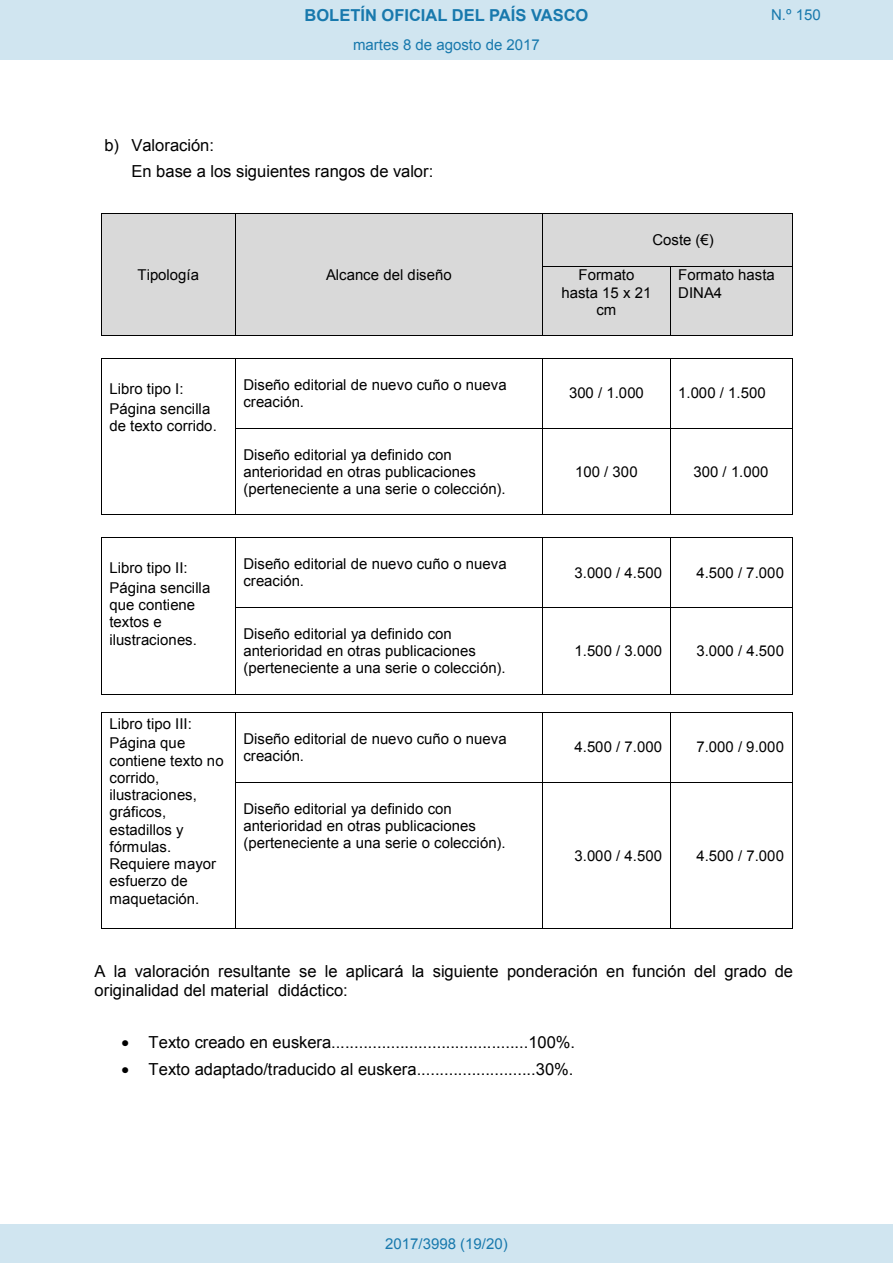
<style>
.page{position:relative;width:893px;height:1263px;background:#fff}
.page>*{position:absolute;margin:0;border:0;box-sizing:border-box;transform-origin:0 0}
.t1{font:16.5px/25.8px "Arial";color:#000}
.t2{font:700 16.5px "Arial";color:#1879ad}
.t3{font:15px/17.2px "Arial";color:#000}
.Paginacion_Centro{font:15px "Arial";color:#1879ad}
</style>
<div class="page">
<div style="left:102px;top:214px;width:133px;height:121px;background:#d9d9d9"></div>
<div style="left:236px;top:214px;width:306px;height:121px;background:#d9d9d9"></div>
<div style="left:543px;top:214px;width:249px;height:52px;background:#d9d9d9"></div>
<hr style="left:102px;top:213px;width:133px;height:1px;background:#000">
<hr style="left:236px;top:213px;width:307px;height:1px;background:#000">
<hr style="left:543px;top:213px;width:249px;height:1px;background:#000">
<hr style="left:101px;top:214px;width:1px;height:52px;background:#000">
<hr style="left:235px;top:214px;width:1px;height:52px;background:#000">
<hr style="left:543px;top:214px;width:1px;height:52px;background:#000">
<hr style="left:792px;top:214px;width:1px;height:52px;background:#000">
<div style="left:543px;top:266px;width:127px;height:69px;background:#d9d9d9"></div>
<div style="left:671px;top:266px;width:121px;height:69px;background:#d9d9d9"></div>
<hr style="left:543px;top:266px;width:127px;height:1px;background:#000">
<hr style="left:671px;top:266px;width:121px;height:1px;background:#000">
<hr style="left:101px;top:266px;width:1px;height:69px;background:#000">
<hr style="left:102px;top:335px;width:133px;height:1px;background:#000">
<hr style="left:235px;top:266px;width:1px;height:69px;background:#000">
<hr style="left:236px;top:335px;width:307px;height:1px;background:#000">
<hr style="left:543px;top:266px;width:1px;height:69px;background:#000">
<hr style="left:543px;top:335px;width:127px;height:1px;background:#000">
<hr style="left:670px;top:266px;width:1px;height:69px;background:#000">
<hr style="left:671px;top:335px;width:121px;height:1px;background:#000">
<hr style="left:792px;top:266px;width:1px;height:69px;background:#000">
<hr style="left:102px;top:358px;width:133px;height:1px;background:#000">
<hr style="left:236px;top:358px;width:307px;height:1px;background:#000">
<hr style="left:543px;top:358px;width:127px;height:1px;background:#000">
<hr style="left:671px;top:358px;width:121px;height:1px;background:#000">
<hr style="left:101px;top:359px;width:1px;height:69px;background:#000">
<hr style="left:235px;top:359px;width:1px;height:69px;background:#000">
<hr style="left:543px;top:359px;width:1px;height:69px;background:#000">
<hr style="left:670px;top:359px;width:1px;height:69px;background:#000">
<hr style="left:792px;top:359px;width:1px;height:69px;background:#000">
<hr style="left:236px;top:428px;width:307px;height:1px;background:#000">
<hr style="left:543px;top:428px;width:127px;height:1px;background:#000">
<hr style="left:671px;top:428px;width:121px;height:1px;background:#000">
<hr style="left:101px;top:428px;width:1px;height:87px;background:#000">
<hr style="left:235px;top:428px;width:1px;height:87px;background:#000">
<hr style="left:543px;top:428px;width:1px;height:87px;background:#000">
<hr style="left:670px;top:428px;width:1px;height:87px;background:#000">
<hr style="left:792px;top:428px;width:1px;height:87px;background:#000">
<hr style="left:102px;top:515px;width:133px;height:1px;background:#000">
<hr style="left:236px;top:515px;width:307px;height:1px;background:#000">
<hr style="left:544px;top:515px;width:126px;height:1px;background:#000">
<hr style="left:671px;top:515px;width:121px;height:1px;background:#000">
<hr style="left:102px;top:537px;width:133px;height:1px;background:#000">
<hr style="left:236px;top:537px;width:307px;height:1px;background:#000">
<hr style="left:544px;top:537px;width:126px;height:1px;background:#000">
<hr style="left:671px;top:537px;width:121px;height:1px;background:#000">
<hr style="left:101px;top:538px;width:1px;height:69px;background:#000">
<hr style="left:235px;top:538px;width:1px;height:69px;background:#000">
<hr style="left:543px;top:538px;width:1px;height:69px;background:#000">
<hr style="left:670px;top:538px;width:1px;height:69px;background:#000">
<hr style="left:792px;top:538px;width:1px;height:69px;background:#000">
<hr style="left:236px;top:607px;width:307px;height:1px;background:#000">
<hr style="left:543px;top:607px;width:127px;height:1px;background:#000">
<hr style="left:671px;top:607px;width:121px;height:1px;background:#000">
<hr style="left:101px;top:608px;width:1px;height:86px;background:#000">
<hr style="left:102px;top:694px;width:133px;height:1px;background:#000">
<hr style="left:235px;top:608px;width:1px;height:86px;background:#000">
<hr style="left:236px;top:694px;width:307px;height:1px;background:#000">
<hr style="left:543px;top:608px;width:1px;height:86px;background:#000">
<hr style="left:543px;top:694px;width:127px;height:1px;background:#000">
<hr style="left:670px;top:608px;width:1px;height:86px;background:#000">
<hr style="left:671px;top:694px;width:121px;height:1px;background:#000">
<hr style="left:792px;top:608px;width:1px;height:86px;background:#000">
<hr style="left:102px;top:712px;width:133px;height:1px;background:#000">
<hr style="left:236px;top:712px;width:307px;height:1px;background:#000">
<hr style="left:543px;top:712px;width:127px;height:1px;background:#000">
<hr style="left:671px;top:712px;width:121px;height:1px;background:#000">
<hr style="left:101px;top:713px;width:1px;height:69px;background:#000">
<hr style="left:235px;top:713px;width:1px;height:69px;background:#000">
<hr style="left:543px;top:713px;width:1px;height:69px;background:#000">
<hr style="left:670px;top:713px;width:1px;height:69px;background:#000">
<hr style="left:792px;top:713px;width:1px;height:69px;background:#000">
<hr style="left:236px;top:782px;width:307px;height:1px;background:#000">
<hr style="left:543px;top:782px;width:127px;height:1px;background:#000">
<hr style="left:671px;top:782px;width:121px;height:1px;background:#000">
<hr style="left:101px;top:782px;width:1px;height:146px;background:#000">
<hr style="left:102px;top:928px;width:133px;height:1px;background:#000">
<hr style="left:235px;top:782px;width:1px;height:146px;background:#000">
<hr style="left:236px;top:928px;width:307px;height:1px;background:#000">
<hr style="left:543px;top:782px;width:1px;height:146px;background:#000">
<hr style="left:543px;top:928px;width:127px;height:1px;background:#000">
<hr style="left:670px;top:782px;width:1px;height:146px;background:#000">
<hr style="left:671px;top:928px;width:121px;height:1px;background:#000">
<hr style="left:792px;top:782px;width:1px;height:146px;background:#000">
<div style="left:0;top:0;width:893px;height:60px;background:#d0e5f0"></div>
<div style="left:0;top:1225px;width:893px;height:38px;background:#d0e5f0"></div>
<p class="t2" style="left:305px;top:4px;width:285px">BOLETÍN OFICIAL DEL PAÍS VASCO</p>
<p class="Paginacion_Centro" style="left:771px;top:5px;width:51px">N.º 150</p>
<p class="Paginacion_Centro" style="left:353px;top:35px;width:188px">martes 8 de agosto de 2017</p>
<p class="t1" style="left:131px;top:133px;width:303px;text-indent:-27px">b) Valoración:<br>En base a los siguientes rangos de valor:</p>
<p class="t3" style="left:137px;top:266px;width:63px">Tipología</p>
<p class="t3" style="left:326px;top:266px;width:127px">Alcance del diseño</p>
<p class="t3" style="left:652px;top:231px;width:63px">Coste (€)</p>
<p class="t3" style="left:561px;top:266px;width:91px;text-align:center">Formato hasta 15 x 21 cm</p>
<p class="t3" style="left:678px;top:266px;width:98px">Formato hasta<br>DINA4</p>
<p class="t3" style="left:110px;top:379px;width:102px;line-height:19.5px">Libro tipo I:<br>Página sencilla</p>
<p class="t3" style="left:110px;top:417px;width:109px">de texto corrido.</p>
<p class="t3" style="left:243px;top:376px;width:265px">Diseño editorial de nuevo cuño o nueva creación.</p>
<p class="t3" style="left:569px;top:385px;width:76px">300 / 1.000</p>
<p class="t3" style="left:678px;top:385px;width:89px">1.000 / 1.500</p>
<p class="t3" style="left:243px;top:446px;width:264px">Diseño editorial ya definido con anterioridad en otras publicaciones (perteneciente a una serie o colección).</p>
<p class="t3" style="left:575px;top:463px;width:64px">100 / 300</p>
<p class="t3" style="left:694px;top:463px;width:76px">300 / 1.000</p>
<p class="t3" style="left:110px;top:558px;width:102px;line-height:19.6px">Libro tipo II:<br>Página sencilla</p>
<p class="t3" style="left:110px;top:597px;width:89px">que contiene textos e ilustraciones.</p>
<p class="t3" style="left:110px;top:714px;width:84px;line-height:19.6px">Libro tipo III:<br>Página que</p>
<p class="t3" style="left:110px;top:752px;width:116px">contiene texto no corrido, ilustraciones, gráficos, estadillos y fórmulas.<br>Requiere mayor esfuerzo de maquetación.</p>
<p class="t3" style="left:243px;top:555px;width:265px">Diseño editorial de nuevo cuño o nueva creación.</p>
<p class="t3" style="left:575px;top:564px;width:89px">3.000 / 4.500</p>
<p class="t3" style="left:696px;top:564px;width:89px">4.500 / 7.000</p>
<p class="t3" style="left:243px;top:625px;width:264px">Diseño editorial ya definido con anterioridad en otras publicaciones (perteneciente a una serie o colección).</p>
<p class="t3" style="left:575px;top:642px;width:89px">1.500 / 3.000</p>
<p class="t3" style="left:696px;top:642px;width:89px">3.000 / 4.500</p>
<p class="t3" style="left:243px;top:730px;width:265px">Diseño editorial de nuevo cuño o nueva creación.</p>
<p class="t3" style="left:575px;top:739px;width:89px">4.500 / 7.000</p>
<p class="t3" style="left:696px;top:739px;width:89px">7.000 / 9.000</p>
<p class="t3" style="left:243px;top:800px;width:264px">Diseño editorial ya definido con anterioridad en otras publicaciones (perteneciente a una serie o colección).</p>
<p class="t3" style="left:575px;top:847px;width:89px">3.000 / 4.500</p>
<p class="t3" style="left:696px;top:847px;width:89px">4.500 / 7.000</p>
<p class="t1" style="left:95px;top:961px;width:700px;line-height:18.9px">A la valoración resultante se le aplicará la siguiente ponderación en función del grado de originalidad del material didáctico:</p>
<p class="t1" style="left:122px;top:1030px;width:455px">• Texto creado en euskera...........................................100%.</p>
<p class="t1" style="left:122px;top:1056px;width:453px">• Texto adaptado/traducido al euskera..........................30%.</p>
<p class="Paginacion_Centro" style="left:385px;top:1234px;width:124px">2017/3998 (19/20)</p>
</div>
